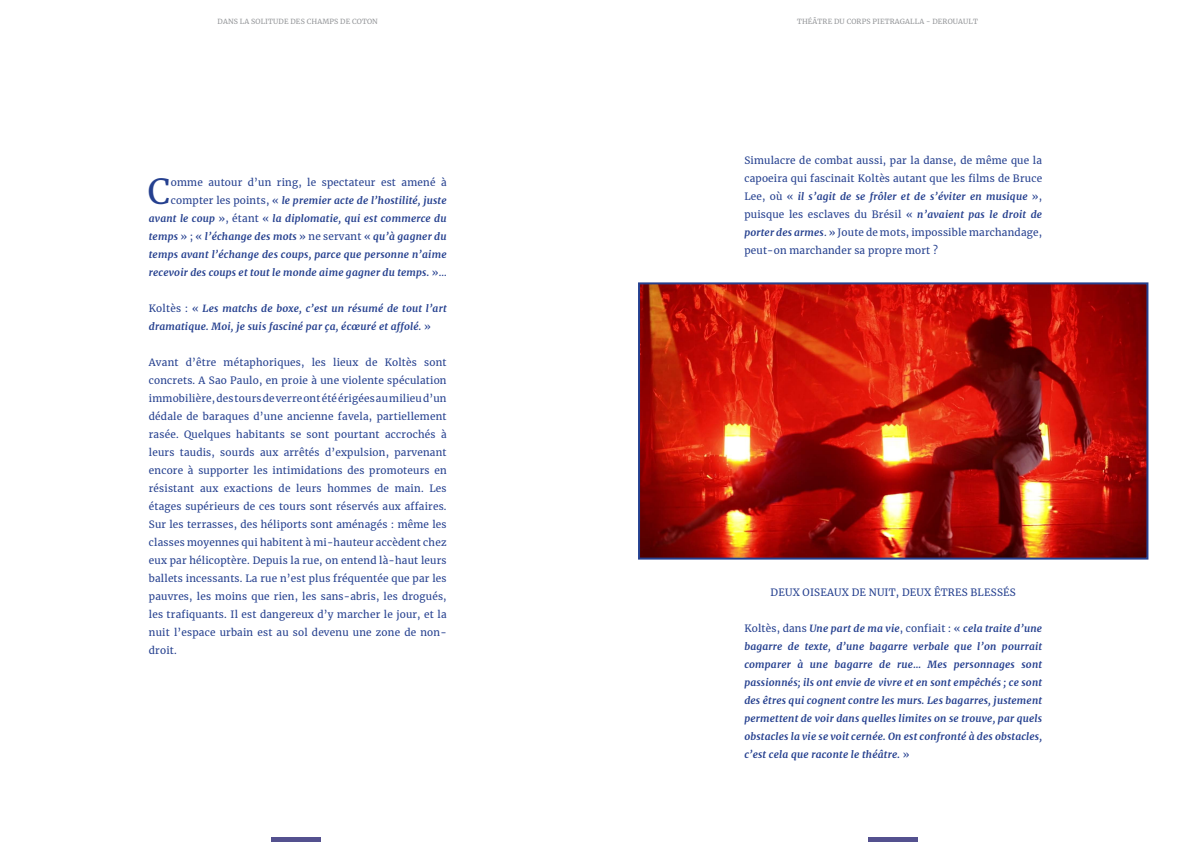
<style>
.page{position:relative;width:1191px;height:842px;background:#fff}
.page>*{position:absolute;margin:0;border:0;box-sizing:border-box;transform-origin:0 0}
.t1{font:34.2px "Merriweather";color:#25408f}
.t2{font:10px/18px "Merriweather";letter-spacing:.02em;color:#25408f;text-align:justify}
.t3{font:italic 700 10px/18px "Merriweather";letter-spacing:.02em;color:#25408f;text-align:right}
.t4{font:7px "Merriweather";letter-spacing:.02em;color:#939598}
.s1{font-weight:400;font-style:normal}
.s2{font-weight:700;font-style:italic}
</style>
<div class="page">
<hr style="left:868px;top:838px;width:50px;height:4px;background:#54518f">
<hr style="left:272px;top:838px;width:49px;height:4px;background:#54518f">
<img style="left:641px;top:285px;width:504px;height:272px">
<div style="left:638px;top:282px;width:510px;height:278px;border:2px solid #25408f"></div>
<p class="t4" style="left:218px;top:16px;width:162px">DANS LA SOLITUDE DES CHAMPS DE COTON</p>
<p class="t4" style="left:797px;top:16px;width:182px">THÉÂTRE DU CORPS PIETRAGALLA - DEROUAULT</p>
<p class="t3" style="left:149px;top:173px;width:299px"><span class="s1">omme autour d’un ring, le spectateur est amené à compter les points, «</span> le premier acte de l’hostilité, juste avant le coup <span class="s1">», étant «</span> la diplomatie, qui est commerce du temps <span class="s1">» ; «</span> l’échange des mots <span class="s1">» ne servant «</span> qu’à gagner du temps avant l’échange des coups, parce que personne n’aime recevoir des coups et tout le monde aime gagner du temps. <span class="s1">»…</span></p>
<p class="t3" style="left:149px;top:299px;width:299px;text-align:left"><span class="s1">Koltès : «</span> Les matchs de boxe, c’est un résumé de tout l’art dramatique. Moi, je suis fasciné par ça, écœuré et affolé. <span class="s1">»</span></p>
<p class="t2" style="left:149px;top:353px;width:299px">Avant d’être métaphoriques, les lieux de Koltès sont concrets. A Sao Paulo, en proie à une violente spéculation immobilière, des tours de verre ont été érigées au milieu d’un dédale de baraques d’une ancienne favela, partiellement rasée. Quelques habitants se sont pourtant accrochés à leurs taudis, sourds aux arrêtés d’expulsion, parvenant encore à supporter les intimidations des promoteurs en résistant aux exactions de leurs hommes de main. Les étages supérieurs de ces tours sont réservés aux affaires.<br>Sur les terrasses, des héliports sont aménagés : même les classes moyennes qui habitent à mi-hauteur accèdent chez eux par hélicoptère. Depuis la rue, on entend là-haut leurs ballets incessants. La rue n’est plus fréquentée que par les pauvres, les moins que rien, les sans-abris, les drogués, les trafiquants. Il est dangereux d’y marcher le jour, et la nuit l’espace urbain est au sol devenu une zone de non&shy;droit.</p>
<h1 class="t1" style="left:148px;top:168px;width:24px">C</h1>
<p class="t2" style="left:744px;top:151px;width:299px">Simulacre de combat aussi, par la danse, de même que la capoeira qui fascinait Koltès autant que les films de Bruce Lee, où « <span class="s2">il s’agit de se frôler et de s’éviter en musique</span> », puisque les esclaves du Brésil « <span class="s2">n’avaient pas le droit de porter des armes</span>. » Joute de mots, impossible marchandage, peut-on marchander sa propre mort ?</p>
<p class="t2" style="left:770px;top:583px;width:247px">DEUX OISEAUX DE NUIT, DEUX ÊTRES BLESSÉS</p>
<p class="t3" style="left:744px;top:619px;width:299px;text-align:justify"><span class="s1">Koltès, dans</span> Une part de ma vie<span class="s1">, confiait : «</span> cela traite d’une bagarre de texte, d’une bagarre verbale que l’on pourrait comparer à une bagarre de rue… Mes personnages sont passionnés; ils ont envie de vivre et en sont empêchés ; ce sont des êtres qui cognent contre les murs. Les bagarres, justement permettent de voir dans quelles limites on se trouve, par quels obstacles la vie se voit cernée. On est confronté à des obstacles, c’est cela que raconte le théâtre. <span class="s1">»</span></p>
</div>
